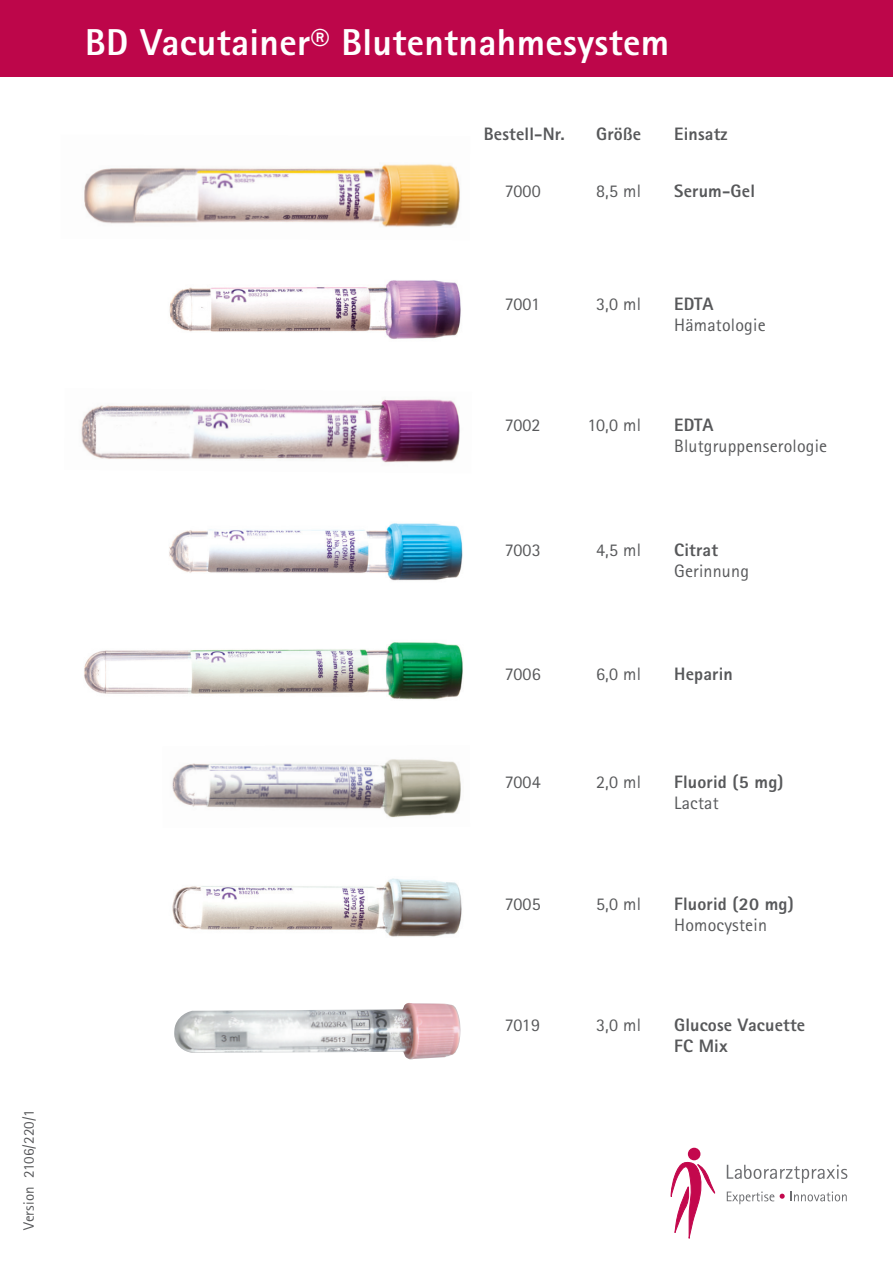
<style>
.page{position:relative;width:893px;height:1263px;background:#fff}
.page>*{position:absolute;margin:0;border:0;box-sizing:border-box;transform-origin:0 0}
.t1{font:800 37.5px "Agfa Rotis Sans Serif";letter-spacing:.01em;color:#fff}
.t2{font:18px "Agfa Rotis Sans Serif";letter-spacing:.01em;color:#57585a}
.t3{font:800 18px "Agfa Rotis Sans Serif";letter-spacing:.01em;color:#57585a}
.t4{font:15px "Agfa Rotis Sans Serif";letter-spacing:.01em;color:#57585a}
</style>
<div class="page">
<div style="left:0;top:0;width:893px;height:77px;background:#bd064a"></div>
<img style="left:172px;top:878px;width:290px;height:59px">
<img style="left:84px;top:164px;width:376px;height:63px">
<img style="left:169px;top:280px;width:292px;height:59px">
<img style="left:81px;top:399px;width:379px;height:64px">
<img style="left:169px;top:523px;width:294px;height:58px">
<img style="left:84px;top:642px;width:379px;height:58px">
<img style="left:172px;top:759px;width:289px;height:59px">
<div style="left:688px;top:1148px;width:12px;height:12px;background:#c3084d;border-radius:50%"></div>
<svg style="left:671px;top:1161px;width:44px;height:77px"></svg>
<svg style="left:727px;top:1165px;width:120px;height:18px"></svg>
<svg style="left:727px;top:1191px;width:47px;height:13px"></svg>
<svg style="left:780px;top:1191px;width:67px;height:10px"></svg>
<img style="left:174px;top:1003px;width:287px;height:57px">
<p class="t4" style="left:20px;top:1230px;width:122px;rotate:-90deg">Version 2106/220/1</p>
<p class="t1" style="left:85px;top:18px;width:586px">BD Vacutainer® Blutentnahmesystem</p>
<p class="t3" style="left:484px;top:123px;width:83px">Bestell-Nr.</p>
<p class="t3" style="left:596px;top:123px;width:47px">Größe</p>
<p class="t3" style="left:674px;top:123px;width:55px">Einsatz</p>
<p class="t2" style="left:505px;top:180px;width:37px">7000</p>
<p class="t2" style="left:596px;top:180px;width:46px">8,5 ml</p>
<p class="t3" style="left:674px;top:180px;width:82px">Serum-Gel</p>
<p class="t2" style="left:505px;top:293px;width:37px">7001</p>
<p class="t2" style="left:596px;top:293px;width:46px">3,0 ml</p>
<p class="t3" style="left:674px;top:292px;width:41px">EDTA</p>
<p class="t2" style="left:674px;top:314px;width:93px">Hämatologie</p>
<p class="t2" style="left:505px;top:414px;width:37px">7002</p>
<p class="t2" style="left:588px;top:414px;width:55px">10,0 ml</p>
<p class="t3" style="left:674px;top:414px;width:41px">EDTA</p>
<p class="t2" style="left:674px;top:435px;width:155px">Blutgruppenserologie</p>
<p class="t2" style="left:505px;top:539px;width:37px">7003</p>
<p class="t2" style="left:596px;top:539px;width:46px">4,5 ml</p>
<p class="t3" style="left:674px;top:538px;width:45px">Citrat</p>
<p class="t2" style="left:674px;top:560px;width:76px">Gerinnung</p>
<p class="t2" style="left:505px;top:663px;width:37px">7006</p>
<p class="t2" style="left:596px;top:663px;width:46px">6,0 ml</p>
<p class="t3" style="left:674px;top:663px;width:60px">Heparin</p>
<p class="t2" style="left:505px;top:771px;width:37px">7004</p>
<p class="t2" style="left:596px;top:771px;width:46px">2,0 ml</p>
<p class="t3" style="left:674px;top:771px;width:111px">Fluorid (5 mg)</p>
<p class="t2" style="left:674px;top:792px;width:46px">Lactat</p>
<p class="t2" style="left:505px;top:893px;width:37px">7005</p>
<p class="t2" style="left:596px;top:893px;width:46px">5,0 ml</p>
<p class="t3" style="left:674px;top:892px;width:121px">Fluorid (20 mg)</p>
<p class="t2" style="left:674px;top:914px;width:94px">Homocystein</p>
<p class="t2" style="left:505px;top:1014px;width:37px">7019</p>
<p class="t2" style="left:596px;top:1014px;width:46px">3,0 ml</p>
<p class="t3" style="left:674px;top:1014px;width:132px">Glucose Vacuette</p>
<p class="t3" style="left:674px;top:1035px;width:55px">FC Mix</p>
</div>
